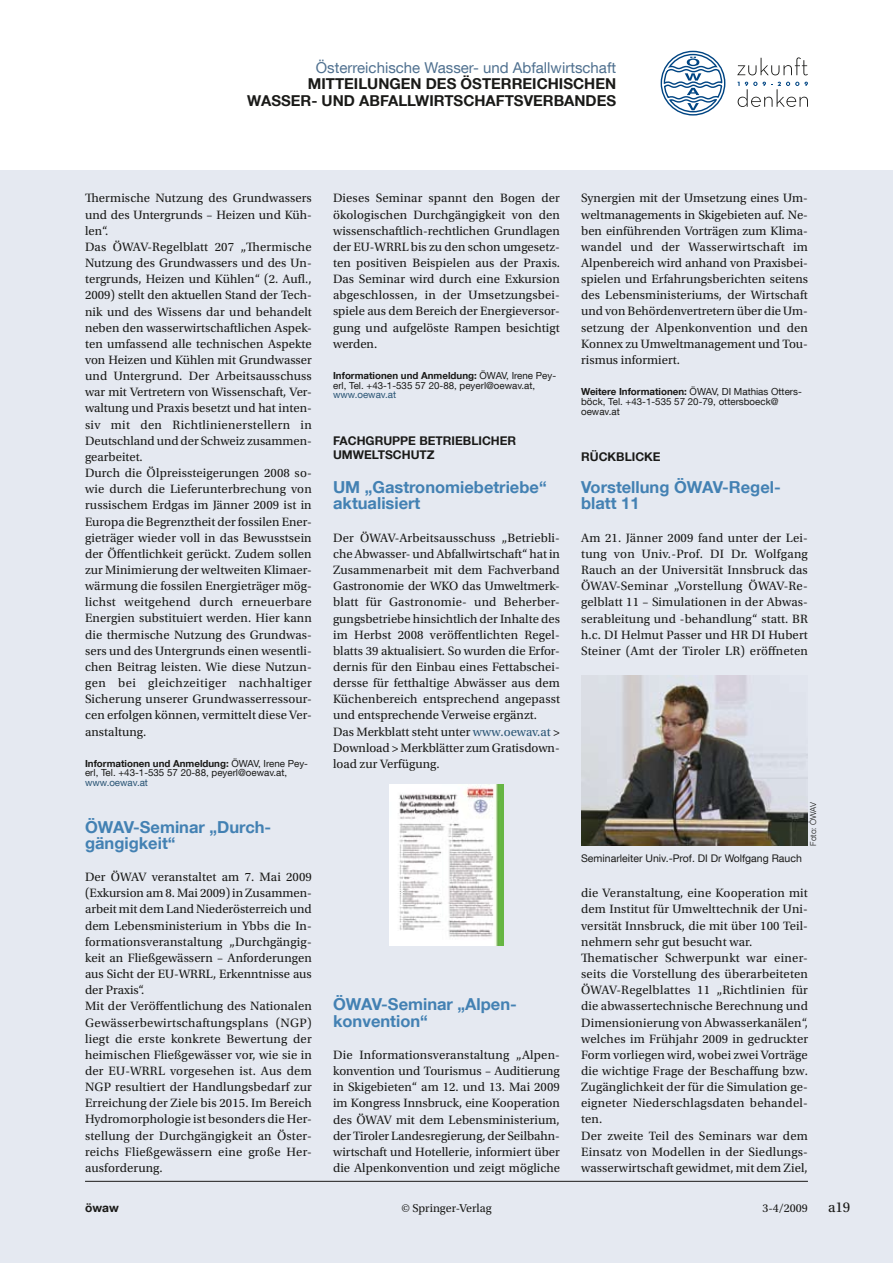
<style>
.page{position:relative;width:893px;height:1263px;background:#fff}
.page>*{position:absolute;margin:0;border:0;box-sizing:border-box;transform-origin:0 0}
.t1{font:700 16.5px/16.2px "Helvetica Neue LT Com";color:#4381b3}
.t2{font:700 15px/16.5px "Helvetica Neue LT Com";color:#1a1a18;text-align:right}
.t3{font:15px "Helvetica Neue LT Com";color:#4f708f}
.t4{font:15px "Utopia Std";color:#1a1a18}
.t5{font:12.75px/16.2px "Utopia Std";letter-spacing:.005em;color:#1a1a18}
.t6{font:700 12px "Helvetica Neue LT Com";color:#1a1a18}
.t7{font:12px "Utopia Std";color:#1a1a18}
.t8{font:10.5px "Helvetica Neue LT Com";color:#1a1a18}
.t9{font:9.75px/9.8px "Helvetica Neue LT Com";color:#1a1a18}
.t10{font:9.75px "Helvetica Neue LT Com";color:#2a5575}
.t11{font:300 8.25px "Helvetica Neue LT Com";color:#1a1a18}
.s1{font-weight:700}
.s2{color:#2a5575}
</style>
<div class="page">
<div style="left:0;top:170px;width:893px;height:1093px;background:#e5e9f1"></div>
<hr style="left:85px;top:1181px;width:723px;height:1px;background:#1a1a18">
<svg style="left:661px;top:51px;width:65px;height:65px"></svg>
<svg style="left:737px;top:57px;width:71px;height:18px"></svg>
<svg style="left:738px;top:82px;width:70px;height:25px"></svg>
<img style="left:389px;top:784px;width:115px;height:162px">
<img style="left:581px;top:675px;width:227px;height:170px">
<p class="t3" style="left:316px;top:58px;width:302px">Österreichische Wasser- und Abfallwirtschaft</p>
<p class="t2" style="left:247px;top:75px;width:370px">MITTEILUNGEN DES ÖSTERREICHISCHEN<br>WASSER- UND ABFALLWIRTSCHAFTSVERBANDES</p>
<p class="t5" style="left:85px;top:190px;width:228px">Thermische Nutzung des Grundwassers und des Untergrunds – Heizen und Küh&shy;len“.<br>Das ÖWAV-Regelblatt 207 „Thermische Nutzung des Grundwassers und des Un&shy;tergrunds, Heizen und Kühlen“ (2. Aufl., 2009) stellt den aktuellen Stand der Tech&shy;nik und des Wissens dar und behandelt neben den wasserwirtschaftlichen Aspek&shy;ten umfassend alle technischen Aspekte von Heizen und Kühlen mit Grundwasser und Untergrund. Der Arbeitsausschuss war mit Vertretern von Wissenschaft, Ver&shy;waltung und Praxis besetzt und hat inten&shy;siv mit den Richtlinienerstellern in Deutschland und der Schweiz zusammen&shy;gearbeitet.<br>Durch die Ölpreissteigerungen 2008 so&shy;wie durch die Lieferunterbrechung von russischem Erdgas im Jänner 2009 ist in Europa die Begrenztheit der fossilen Ener&shy;gieträger wieder voll in das Bewusstsein der Öffentlichkeit gerückt. Zudem sollen zur Minimierung der weltweiten Klimaer&shy;wärmung die fossilen Energieträger mög&shy;lichst weitgehend durch erneuerbare Energien substituiert werden. Hier kann die thermische Nutzung des Grundwas&shy;sers und des Untergrunds einen wesentli&shy;chen Beitrag leisten. Wie diese Nutzun&shy;gen bei gleichzeitiger nachhaltiger Sicherung unserer Grundwasserressour&shy;cen erfolgen können, vermittelt diese Ver&shy;anstaltung.</p>
<p class="t9" style="left:85px;top:758px;width:225px"><span class="s1">Informationen und Anmeldung:</span> ÖWAV, Irene Pey&shy;erl, Tel. +43-1-535 57 20-88, peyerl@oewav.at,</p>
<p class="t10" style="left:85px;top:777px;width:64px">www.oewav.at</p>
<p class="t1" style="left:85px;top:818px;width:186px">ÖWAV-Seminar „Durch&shy;gängigkeit“</p>
<p class="t5" style="left:85px;top:869px;width:228px">Der ÖWAV veranstaltet am 7. Mai 2009 (Exkursion am 8. Mai 2009) in Zusammen&shy;arbeit mit dem Land Niederösterreich und dem Lebensministerium in Ybbs die In&shy;formationsveranstaltung „Durchgängig&shy;keit an Fließgewässern – Anforderungen aus Sicht der EU-WRRL, Erkenntnisse aus der Praxis“.<br>Mit der Veröffentlichung des Nationalen Gewässerbewirtschaftungsplans (NGP) liegt die erste konkrete Bewertung der heimischen Fließgewässer vor, wie sie in der EU-WRRL vorgesehen ist. Aus dem NGP resultiert der Handlungsbedarf zur Erreichung der Ziele bis 2015. Im Bereich Hydromorphologie ist besonders die Her&shy;stellung der Durchgängigkeit an Öster&shy;reichs Fließgewässern eine große Her&shy;ausforderung.</p>
<p class="t5" style="left:333px;top:190px;width:228px;text-align:justify">Dieses Seminar spannt den Bogen der ökologischen Durchgängigkeit von den wissenschaftlich-rechtlichen Grundlagen der EU-WRRL bis zu den schon umgesetz&shy;ten positiven Beispielen aus der Praxis.<br>Das Seminar wird durch eine Exkursion abgeschlossen, in der Umsetzungsbei&shy;spiele aus dem Bereich der Energieversor&shy;gung und aufgelöste Rampen besichtigt werden.</p>
<p class="t9" style="left:333px;top:370px;width:225px"><span class="s1">Informationen und Anmeldung:</span> ÖWAV, Irene Pey&shy;erl, Tel. +43-1-535 57 20-88, peyerl@oewav.at,</p>
<p class="t10" style="left:333px;top:389px;width:64px">www.oewav.at</p>
<p class="t6" style="left:333px;top:433px;width:16px">Fachgruppe</p>
<p class="t6" style="left:419px;top:433px;width:17px">Betrieblicher</p>
<p class="t6" style="left:333px;top:447px;width:19px">Umweltschutz</p>
<p class="t1" style="left:333px;top:479px;width:215px">UM „Gastronomiebetriebe“ aktualisiert</p>
<p class="t5" style="left:333px;top:530px;width:228px">Der ÖWAV-Arbeitsausschuss „Betriebli&shy;che Abwasser- und Abfallwirtschaft“ hat in Zusammenarbeit mit dem Fachverband Gastronomie der WKO das Umweltmerk&shy;blatt für Gastronomie- und Beherber&shy;gungsbetriebe hinsichtlich der Inhalte des im Herbst 2008 veröffentlichten Regel&shy;blatts 39 aktualisiert. So wurden die Erfor&shy;dernis für den Einbau eines Fettabschei&shy;dersse für fetthaltige Abwässer aus dem Küchenbereich entsprechend angepasst und entsprechende Verweise ergänzt.<br>Das Merkblatt steht unter <span class="s2">www.oewav.at</span> &gt; Download &gt; Merkblätter zum Gratisdown&shy;load zur Verfügung.</p>
<p class="t1" style="left:333px;top:996px;width:184px">ÖWAV-Seminar „Alpen&shy;konvention“</p>
<p class="t5" style="left:333px;top:1047px;width:228px;text-align:justify">Die Informationsveranstaltung „Alpen&shy;konvention und Tourismus – Auditierung in Skigebieten“ am 12. und 13. Mai 2009 im Kongress Innsbruck, eine Kooperation des ÖWAV mit dem Lebensministerium, der Tiroler Landesregierung, der Seilbahn&shy;wirtschaft und Hotellerie, informiert über die Alpenkonvention und zeigt mögliche</p>
<p class="t5" style="left:581px;top:190px;width:228px;text-align:justify">Synergien mit der Umsetzung eines Um&shy;weltmanagements in Skigebieten auf. Ne&shy;ben einführenden Vorträgen zum Klima&shy;wandel und der Wasserwirtschaft im Alpenbereich wird anhand von Praxisbei&shy;spielen und Erfahrungsberichten seitens des Lebensministeriums, der Wirtschaft und von Behördenvertretern über die Um&shy;setzung der Alpenkonvention und den Konnex zu Umweltmanagement und Tou&shy;rismus informiert.</p>
<p class="t9" style="left:581px;top:386px;width:222px"><span class="s1">Weitere Informationen:</span> ÖWAV, DI Mathias Otters&shy;böck, Tel. +43-1-535 57 20-79, ottersboeck@ oewav.at</p>
<p class="t6" style="left:581px;top:449px;width:27px">Rückblicke</p>
<p class="t1" style="left:581px;top:479px;width:201px">Vorstellung ÖWAV-Regel&shy;blatt 11</p>
<p class="t5" style="left:581px;top:530px;width:228px;text-align:justify">Am 21. Jänner 2009 fand unter der Lei&shy;tung von Univ.-Prof. DI Dr. Wolfgang Rauch an der Universität Innsbruck das ÖWAV-Seminar „Vorstellung ÖWAV-Re&shy;gelblatt 11 – Simulationen in der Abwas&shy;serableitung und -behandlung“ statt. BR h.c. DI Helmut Passer und HR DI Hubert Steiner (Amt der Tiroler LR) eröffneten</p>
<p class="t11" style="left:808px;top:846px;width:45px;rotate:-90deg">Foto: ÖWAV</p>
<p class="t8" style="left:581px;top:852px;width:222px">Seminarleiter Univ.-Prof. DI Dr Wolfgang Rauch</p>
<p class="t5" style="left:581px;top:885px;width:228px">die Veranstaltung, eine Kooperation mit dem Institut für Umwelttechnik der Uni&shy;versität Innsbruck, die mit über 100 Teil&shy;nehmern sehr gut besucht war.<br>Thematischer Schwerpunkt war einer&shy;seits die Vorstellung des überarbeiteten ÖWAV-Regelblattes 11 „Richtlinien für die abwassertechnische Berechnung und Dimensionierung von Abwasserkanälen“, welches im Frühjahr 2009 in gedruckter Form vorliegen wird, wobei zwei Vorträge die wichtige Frage der Beschaffung bzw.<br>Zugänglichkeit der für die Simulation ge&shy;eigneter Niederschlagsdaten behandel&shy;ten.<br>Der zweite Teil des Seminars war dem Einsatz von Modellen in der Siedlungs&shy;wasserwirtschaft gewidmet, mit dem Ziel,</p>
<p class="t6" style="left:85px;top:1200px;width:35px">öwaw</p>
<p class="t7" style="left:401px;top:1201px;width:92px">© Springer-Verlag</p>
<p class="t7" style="left:762px;top:1201px;width:47px">3-4/2009</p>
<p class="t4" style="left:828px;top:1199px;width:24px">a19</p>
</div>
